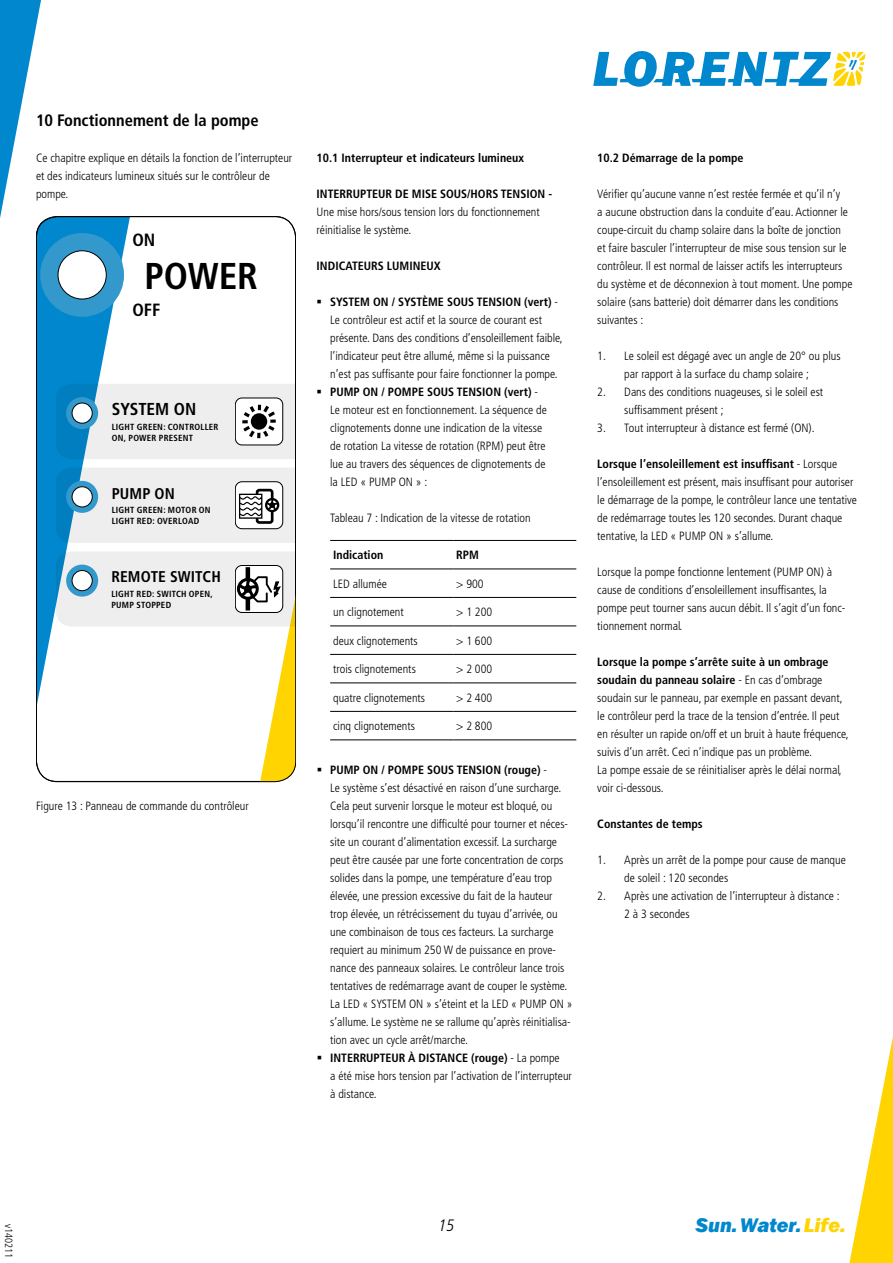
<style>
.page{position:relative;width:893px;height:1263px;background:#fff}
.page>*{position:absolute;margin:0;border:0;box-sizing:border-box;transform-origin:0 0}
.t1{font:700 condensed 37.35px "Frutiger LT Pro";letter-spacing:-.005em;color:#000}
.t2{font:italic 800 20.25px "Franklin Gothic";color:#0087cd}
.t3{font:700 condensed 17.7px "Frutiger LT Pro";color:#000}
.t4{font:700 condensed 17.25px "Frutiger LT Pro";color:#000}
.t5{font:700 condensed 16.5px "Frutiger LT Pro";color:#000}
.t6{font:italic 300 condensed 16.5px "Frutiger LT Pro";color:#000}
.t7{font:700 condensed 15.6px "Frutiger LT Pro";letter-spacing:.005em;color:#000}
.t8{font:300 condensed 12px/18px "Frutiger LT Pro";color:#000}
.t9{font:700 condensed 12px "Frutiger LT Pro";color:#000}
.t10{font:300 condensed 10.5px "Frutiger LT Pro";color:#000}
.t11{font:700 condensed 8.85px/10.6px "Frutiger LT Pro";letter-spacing:.025em;color:#000}
.s1{font-weight:700}
.s2{color:#ffd400}
</style>
<div class="page">
<svg style="left:36px;top:216px;width:94px;height:565px"></svg>
<div style="left:40px;top:233px;width:84px;height:84px;border:30px solid #39c;border-radius:50%"></div>
<div style="left:58px;top:251px;width:48px;height:48px;background:#fff;border-radius:50%"></div>
<div style="left:58px;top:250px;width:49px;height:49px;border:1px solid #000;border-radius:50%"></div>
<svg style="left:56px;top:384px;width:151px;height:75px"></svg>
<svg style="left:207px;top:217px;width:89px;height:565px"></svg>
<svg style="left:56px;top:467px;width:240px;height:76px"></svg>
<svg style="left:56px;top:551px;width:240px;height:76px"></svg>
<svg style="left:593px;top:51px;width:272px;height:36px"></svg>
<svg style="left:0;top:0;width:43px;height:263px"></svg>
<svg style="left:849px;top:1037px;width:44px;height:226px"></svg>
<hr style="left:330px;top:540px;width:123px;height:1px;background:#000">
<hr style="left:330px;top:568px;width:123px;height:1px;background:#000">
<hr style="left:330px;top:597px;width:123px;height:1px;background:#000">
<hr style="left:330px;top:625px;width:123px;height:1px;background:#000">
<hr style="left:330px;top:654px;width:123px;height:1px;background:#000">
<hr style="left:330px;top:682px;width:123px;height:1px;background:#000">
<hr style="left:330px;top:711px;width:123px;height:1px;background:#000">
<hr style="left:330px;top:739px;width:123px;height:1px;background:#000">
<hr style="left:453px;top:540px;width:123px;height:1px;background:#000">
<hr style="left:453px;top:568px;width:123px;height:1px;background:#000">
<hr style="left:453px;top:597px;width:123px;height:1px;background:#000">
<hr style="left:453px;top:625px;width:123px;height:1px;background:#000">
<hr style="left:453px;top:654px;width:123px;height:1px;background:#000">
<hr style="left:453px;top:682px;width:123px;height:1px;background:#000">
<hr style="left:453px;top:711px;width:123px;height:1px;background:#000">
<hr style="left:453px;top:739px;width:123px;height:1px;background:#000">
<h3 class="t5" style="left:36px;top:110px;width:224px">10 Fonctionnement de la pompe</h3>
<p class="t8" style="left:36px;top:149px;width:258px">Ce chapitre explique en détails la fonction de l’interrupteur et des indicateurs lumineux situés sur le contrôleur de pompe.</p>
<p class="t9" style="left:317px;top:151px;width:209px">10.1 Interrupteur et indicateurs lumineux</p>
<p class="t9" style="left:317px;top:187px;width:237px">INTERRUPTEUR DE MISE SOUS/HORS TENSION -</p>
<p class="t8" style="left:317px;top:203px;width:225px">Une mise hors/sous tension lors du fonctionnement réinitialise le système.</p>
<p class="t9" style="left:317px;top:259px;width:126px">INDICATEURS LUMINEUX</p>
<p class="t8" style="left:330px;top:293px;width:234px"><span class="s1">SYSTEM ON / SYSTÈME SOUS TENSION (vert)</span> - Le contrôleur est actif et la source de courant est présente. Dans des conditions d’ensoleillement faible, l’indicateur peut être allumé, même si la puissance n’est pas suffisante pour faire fonctionner la pompe.<br><span class="s1">PUMP ON / POMPE SOUS TENSION (vert)</span> -<br>Le moteur est en fonctionnement. La séquence de clignotements donne une indication de la vitesse<br>de rotation La vitesse de rotation (RPM) peut être<br>lue au travers des séquences de clignotements de<br>la LED « PUMP ON » :</p>
<p class="t8" style="left:330px;top:509px;width:202px">Tableau 7 : Indication de la vitesse de rotation</p>
<p class="t9" style="left:333px;top:548px;width:52px">Indication</p>
<p class="t9" style="left:456px;top:548px;width:24px">RPM</p>
<p class="t8" style="left:333px;top:575px;width:55px">LED allumée</p>
<p class="t8" style="left:456px;top:575px;width:29px">&gt; 900</p>
<p class="t8" style="left:333px;top:603px;width:72px">un clignotement</p>
<p class="t8" style="left:456px;top:603px;width:37px">&gt; 1 200</p>
<p class="t8" style="left:333px;top:632px;width:86px">deux clignotements</p>
<p class="t8" style="left:456px;top:632px;width:37px">&gt; 1 600</p>
<p class="t8" style="left:333px;top:660px;width:84px">trois clignotements</p>
<p class="t8" style="left:456px;top:660px;width:37px">&gt; 2 000</p>
<p class="t8" style="left:333px;top:689px;width:94px">quatre clignotements</p>
<p class="t8" style="left:456px;top:689px;width:37px">&gt; 2 400</p>
<p class="t8" style="left:333px;top:717px;width:83px">cinq clignotements</p>
<p class="t8" style="left:456px;top:717px;width:37px">&gt; 2 800</p>
<p class="t8" style="left:330px;top:761px;width:244px"><span class="s1">PUMP ON / POMPE SOUS TENSION (rouge)</span> -<br>Le système s’est désactivé en raison d’une surcharge.<br>Cela peut survenir lorsque le moteur est bloqué, ou lorsqu’il rencontre une difficulté pour tourner et néces&shy;site un courant d’alimentation excessif. La surcharge peut être causée par une forte concentration de corps solides dans la pompe, une température d’eau trop élevée, une pression excessive du fait de la hauteur trop élevée, un rétrécissement du tuyau d’arrivée, ou une combinaison de tous ces facteurs. La surcharge requiert au minimum 250 W de puissance en prove&shy;nance des panneaux solaires. Le contrôleur lance trois tentatives de redémarrage avant de couper le système.<br>La LED « SYSTEM ON » s’éteint et la LED « PUMP ON » s’allume. Le système ne se rallume qu’après réinitialisa&shy;tion avec un cycle arrêt/marche.</p>
<p class="t9" style="left:330px;top:1051px;width:11px">Interrupteur</p>
<p class="t9" style="left:408px;top:1051px;width:18px">à distance</p>
<h3 class="t3" style="left:132px;top:230px;width:25px">ON</h3>
<h1 class="t1" style="left:145px;top:253px;width:115px">POWER</h1>
<h3 class="t3" style="left:132px;top:299px;width:29px">OFF</h3>
<h3 class="t4" style="left:112px;top:398px;width:86px">SYSTEM ON</h3>
<p class="t11" style="left:112px;top:422px;width:108px">LIGHT GREEN: CONTROLLER<br>ON, POWER PRESENT</p>
<h3 class="t7" style="left:112px;top:484px;width:65px">PUMP ON</h3>
<p class="t11" style="left:112px;top:505px;width:100px">LIGHT GREEN: MOTOR ON<br>LIGHT RED: OVERLOAD</p>
<h3 class="t7" style="left:111px;top:567px;width:111px">REMOTE SWITCH</h3>
<p class="t11" style="left:111px;top:589px;width:103px">LIGHT RED: SWITCH OPEN,<br>PUMP STOPPED</p>
<p class="t8" style="left:36px;top:797px;width:214px">Figure 13 : Panneau de commande du contrôleur</p>
<p class="t8" style="left:330px;top:1049px;width:243px;text-indent:141px"><span class="s1">(rouge)</span> - La pompe<br>a été mise hors tension par l’activation de l’interrupteur à distance.</p>
<p class="t9" style="left:597px;top:151px;width:148px">10.2 Démarrage de la pompe</p>
<p class="t8" style="left:597px;top:185px;width:257px">Vérifier qu’aucune vanne n’est restée fermée et qu’il n’y<br>a aucune obstruction dans la conduite d’eau. Actionner le coupe-circuit du champ solaire dans la boîte de jonction<br>et faire basculer l’interrupteur de mise sous tension sur le contrôleur. Il est normal de laisser actifs les interrupteurs du système et de déconnexion à tout moment. Une pompe solaire (sans batterie) doit démarrer dans les conditions suivantes :</p>
<p class="t8" style="left:597px;top:347px;width:245px;text-align:center">1. Le soleil est dégagé avec un angle de 20° ou plus par rapport à la surface du champ solaire ;</p>
<p class="t8" style="left:624px;top:383px;width:200px;text-indent:-27px">2. Dans des conditions nuageuses, si le soleil est suffisamment présent ;</p>
<p class="t8" style="left:597px;top:419px;width:219px">3. Tout interrupteur à distance est fermé (ON).</p>
<p class="t8" style="left:597px;top:455px;width:261px"><span class="s1">Lorsque l’ensoleillement est insuffisant</span> - Lorsque l’ensoleillement est présent, mais insuffisant pour autoriser le démarrage de la pompe, le contrôleur lance une tentative de redémarrage toutes les 120 secondes. Durant chaque tentative, la LED « PUMP ON » s’allume.</p>
<p class="t8" style="left:597px;top:563px;width:250px">Lorsque la pompe fonctionne lentement (PUMP ON) à cause de conditions d’ensoleillement insuffisantes, la pompe peut tourner sans aucun débit. Il s’agit d’un fonc&shy;tionnement normal.</p>
<p class="t8" style="left:597px;top:653px;width:253px"><span class="s1">Lorsque la pompe s’arrête suite à un ombrage soudain du panneau solaire</span> - En cas d’ombrage soudain sur le panneau, par exemple en passant devant, le contrôleur perd la trace de la tension d’entrée. Il peut en résulter un rapide on/off et un bruit à haute fréquence, suivis d’un arrêt. Ceci n’indique pas un problème.<br>La pompe essaie de se réinitialiser après le délai normal, voir ci-dessous.</p>
<p class="t9" style="left:597px;top:817px;width:107px">Constantes de temps</p>
<p class="t8" style="left:624px;top:851px;width:223px;text-indent:-27px">1. Après un arrêt de la pompe pour cause de manque de soleil : 120 secondes</p>
<p class="t8" style="left:624px;top:887px;width:217px;text-indent:-27px">2. Après une activation de l’interrupteur à distance :<br>2 à 3 secondes</p>
<p class="t10" style="left:15px;top:1224px;width:36px;rotate:90deg">v140211</p>
<h3 class="t6" style="left:439px;top:1216px;width:17px">15</h3>
<h2 class="t2" style="left:696px;top:1212px;width:152px">Sun. Water. <span class="s2">Life.</span></h2>
</div>
